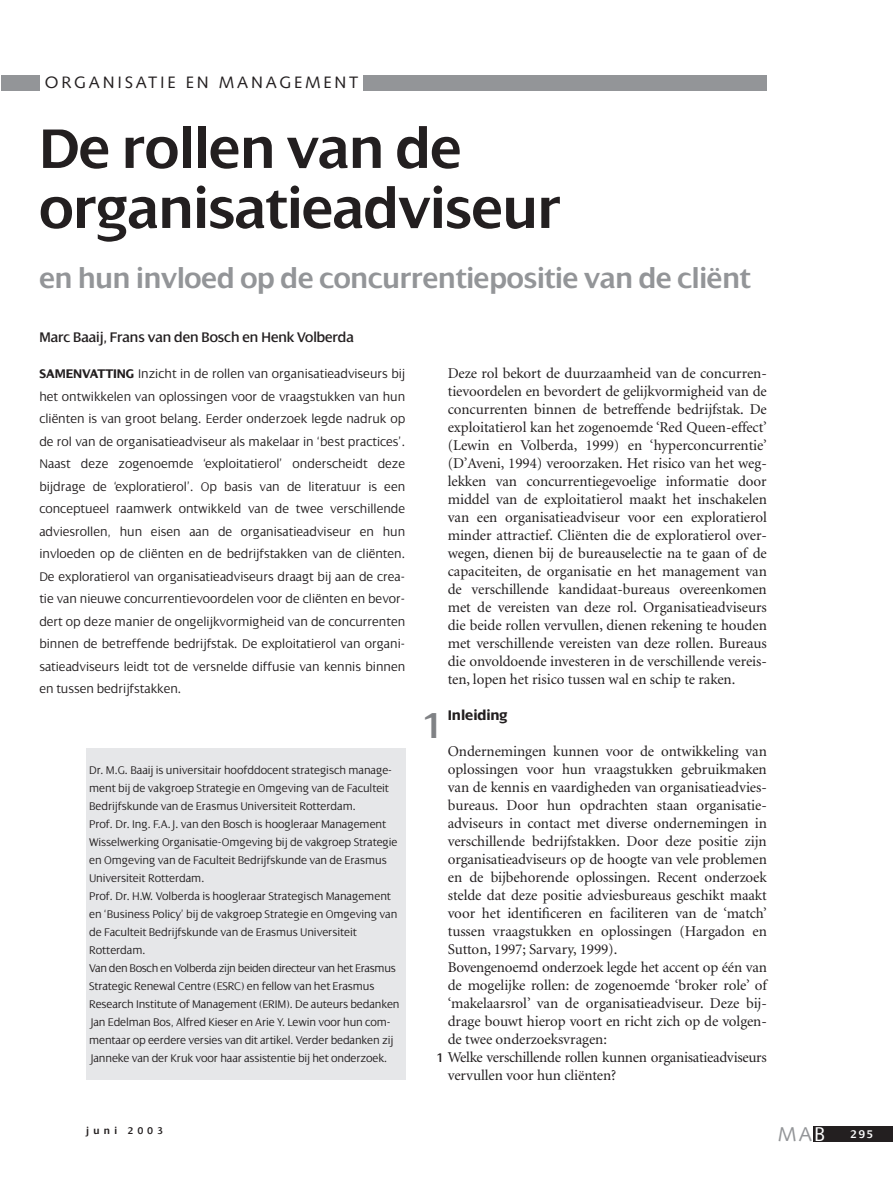
<style>
.page{position:relative;width:893px;height:1190px;background:#fff}
.page>*{position:absolute;margin:0;border:0;box-sizing:border-box;transform-origin:0 0}
.t1{font:600 60px/60px "Dialog";letter-spacing:-.005em;color:#231f20}
.t2{font:600 39px "Dialog";color:#808285}
.t3{font:600 30px "Dialog";letter-spacing:-.005em;color:#939598}
.t4{font:19.95px "Syntax";color:#939598}
.t5{font:16.5px "Syntax";letter-spacing:.165em;color:#231f20}
.t6{font:15px/18px "Minion";letter-spacing:-.005em;color:#231f20;text-align:justify}
.t7{font:15px "Dialog";letter-spacing:-.005em;color:#231f20}
.t8{font:700 15px "Dialog";letter-spacing:-.005em;color:#231f20}
.t9{font:300 13.5px/22.5px "Dialog";color:#231f20;text-align:justify}
.t10{font:13.5px "Dialog";color:#231f20}
.t11{font:300 12px/18px "Dialog";letter-spacing:-.005em;color:#231f20}
.t12{font:600 12px "Dialog";color:#fff}
.t13{font:600 10.5px "Dialog";letter-spacing:.415em;color:#231f20}
.s1{font-weight:700}
.s2{color:#fff}
</style>
<div class="page">
<div style="left:1px;top:75px;width:38px;height:15px;background:#939598"></div>
<div style="left:364px;top:75px;width:402px;height:15px;background:#939598"></div>
<div style="left:813px;top:1126px;width:79px;height:16px;background:#231f20"></div>
<div style="left:86px;top:748px;width:319px;height:332px;background:#e6e7e9"></div>
<p class="t5" style="left:45px;top:76px;width:315px">ORGANISATIE EN MANAGEMENT</p>
<h1 class="t1" style="left:39px;top:124px;width:523px">De rollen van de organisatieadviseur</h1>
<h3 class="t3" style="left:39px;top:267px;width:712px">en hun invloed op de concurrentiepositie van de cliënt</h3>
<p class="t7" style="left:39px;top:332px;width:316px">Marc Baaij, Frans van den Bosch en Henk Volberda</p>
<p class="t6" style="left:448px;top:365px;width:320px">Deze rol bekort de duurzaamheid van de concurren&shy;tievoordelen en bevordert de gelijkvormigheid van de concurrenten binnen de betreffende bedrijfstak. De exploitatierol kan het zogenoemde ‘Red Queen-effect’ (Lewin en Volberda, 1999) en ‘hyperconcurrentie’ (D’Aveni, 1994) veroorzaken. Het risico van het weg&shy;lekken van concurrentiegevoelige informatie door middel van de exploitatierol maakt het inschakelen van een organisatieadviseur voor een exploratierol minder attractief. Cliënten die de exploratierol over&shy;wegen, dienen bij de bureauselectie na te gaan of de capaciteiten, de organisatie en het management van de verschillende kandidaat-bureaus overeenkomen met de vereisten van deze rol. Organisatieadviseurs die beide rollen vervullen, dienen rekening te houden met verschillende vereisten van deze rollen. Bureaus die onvoldoende investeren in de verschillende vereis&shy;ten, lopen het risico tussen wal en schip te raken.</p>
<p class="t8" style="left:448px;top:710px;width:61px">Inleiding</p>
<p class="t6" style="left:448px;top:743px;width:320px;text-align:left">Ondernemingen kunnen voor de ontwikkeling van oplossingen voor hun vraagstukken gebruikmaken van de kennis en vaardigheden van organisatieadvies&shy;bureaus. Door hun opdrachten staan organisatie&shy;adviseurs in contact met diverse ondernemingen in verschillende bedrijfstakken. Door deze positie zijn organisatieadviseurs op de hoogte van vele problemen en de bijbehorende oplossingen. Recent onderzoek stelde dat deze positie adviesbureaus geschikt maakt voor het identificeren en faciliteren van de ‘match’ tussen vraagstukken en oplossingen (Hargadon en Sutton, 1997; Sarvary, 1999).<br>Bovengenoemd onderzoek legde het accent op één van de mogelijke rollen: de zogenoemde ‘broker role’ of ‘makelaarsrol’ van de organisatieadviseur. Deze bij&shy;drage bouwt hierop voort en richt zich op de volgen&shy;de twee onderzoeksvragen:<br>Welke verschillende rollen kunnen organisatieadviseurs vervullen voor hun cliënten?</p>
<p class="t9" style="left:39px;top:364px;width:367px"><span class="s1">SAMENVATTING</span> Inzicht in de rollen van organisatieadviseurs bij het ontwikkelen van oplossingen voor de vraagstukken van hun cliënten is van groot belang. Eerder onderzoek legde nadruk op de rol van de organisatieadviseur als makelaar in ‘best practices’.<br>Naast deze zogenoemde ‘exploitatierol’ onderscheidt deze bijdrage de ‘exploratierol’. Op basis van de literatuur is een conceptueel raamwerk ontwikkeld van de twee verschillende adviesrollen, hun eisen aan de organisatieadviseur en hun invloeden op de cliënten en de bedrijfstakken van de cliënten.<br>De exploratierol van organisatieadviseurs draagt bij aan de crea&shy;tie van nieuwe concurrentievoordelen voor de cliënten en bevor&shy;dert op deze manier de ongelijkvormigheid van de concurrenten binnen de betreffende bedrijfstak. De exploitatierol van organi&shy;satieadviseurs leidt tot de versnelde diffusie van kennis binnen en tussen bedrijfstakken.</p>
<h2 class="t2" style="left:423px;top:711px;width:22px">1</h2>
<p class="t11" style="left:89px;top:762px;width:312px">Dr. M.G. Baaij is universitair hoofddocent strategisch manage&shy;ment bij de vakgroep Strategie en Omgeving van de Faculteit Bedrijfskunde van de Erasmus Universiteit Rotterdam.<br>Prof. Dr. Ing. F.A.J. van den Bosch is hoogleraar Management Wisselwerking Organisatie-Omgeving bij de vakgroep Strategie en Omgeving van de Faculteit Bedrijfskunde van de Erasmus Universiteit Rotterdam.<br>Prof. Dr. H.W. Volberda is hoogleraar Strategisch Management en ‘Business Policy’ bij de vakgroep Strategie en Omgeving van de Faculteit Bedrijfskunde van de Erasmus Universiteit Rotterdam.<br>Van den Bosch en Volberda zijn beiden directeur van het Erasmus Strategic Renewal Centre (ESRC) en fellow van het Erasmus Research Institute of Management (ERIM). De auteurs bedanken Jan Edelman Bos, Alfred Kieser en Arie Y. Lewin voor hun com&shy;mentaar op eerdere versies van dit artikel. Verder bedanken zij Janneke van der Kruk voor haar assistentie bij het onderzoek.</p>
<p class="t10" style="left:436px;top:1053px;width:8px">1</p>
<p class="t13" style="left:86px;top:1127px;width:78px">juni 2003</p>
<h3 class="t4" style="left:777px;top:1126px;width:49px">MA<span class="s2">B</span></h3>
<p class="t12" style="left:850px;top:1129px;width:24px">295</p>
</div>
